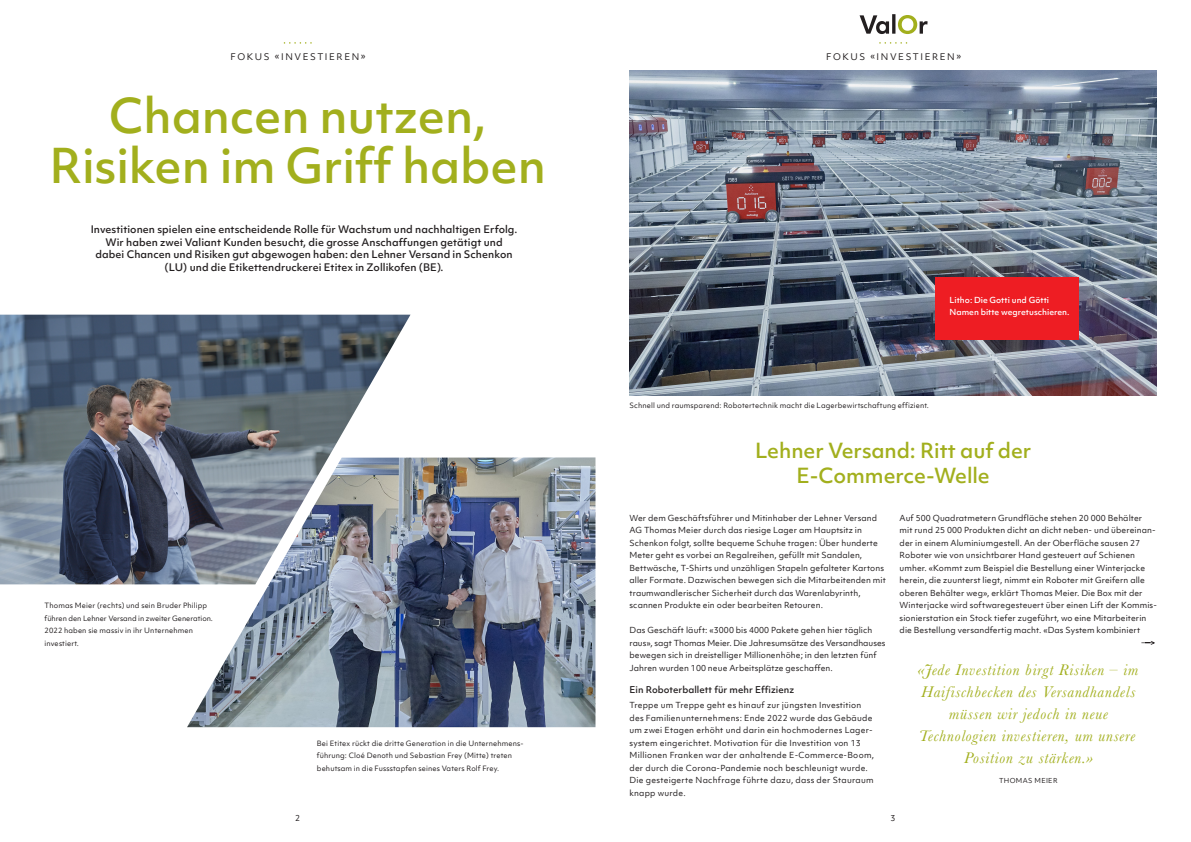
<style>
.page{position:relative;width:1191px;height:842px;background:#fff}
.page>*{position:absolute;margin:0;border:0;box-sizing:border-box;transform-origin:0 0}
.t1{font:500 46px/50px "Objektiv Mk 1";letter-spacing:-.005em;color:#a2af1d;text-align:center}
.t2{font:500 20px/25px "Objektiv Mk 1";letter-spacing:-.005em;color:#a2af1d;text-align:center}
.t3{font:italic 16px/22px "Baskerville";letter-spacing:.05em;color:#a2af1d;text-align:center}
.t4{font:500 10px/12.5px "Objektiv Mk 1";letter-spacing:.005em;color:#231f20;text-align:center}
.t5{font:500 9px "Objektiv Mk 1";letter-spacing:.005em;color:#231f20}
.t6{font:8.8px "Objektiv Mk 1";letter-spacing:.18em;color:#231f20}
.t7{font:8px/12.5px "Objektiv Mk 1";letter-spacing:.01em;color:#231f20}
.t8{font:500 8px/12px "Objektiv Mk 1";color:#fff}
.t9{font:7px/12.5px "Objektiv Mk 1";letter-spacing:.015em;color:#231f20}
.t10{font:6.6px "Objektiv Mk 1";letter-spacing:.05em;color:#231f20}
</style>
<div class="page">
<svg style="left:284px;top:42px;width:28px;height:2px"></svg>
<svg style="left:879px;top:42px;width:28px;height:2px"></svg>
<svg style="left:859px;top:14px;width:68px;height:20px"></svg>
<img style="left:0;top:315px;width:410px;height:269px">
<img style="left:187px;top:457px;width:408px;height:270px">
<img style="left:629px;top:71px;width:528px;height:325px">
<div style="left:935px;top:277px;width:143px;height:63px;background:#ee1d23"></div>
<svg style="left:1141px;top:641px;width:13px;height:4px"></svg>
<p class="t6" style="left:231px;top:51px;width:136px">FOKUS «INVESTIEREN»</p>
<p class="t6" style="left:826px;top:51px;width:136px">FOKUS «INVESTIEREN»</p>
<h1 class="t1" style="left:49px;top:90px;width:498px">Chancen nutzen,<br>Risiken im Griff haben</h1>
<p class="t4" style="left:91px;top:223px;width:428px">Investitionen spielen eine entscheidende Rolle für Wachstum und nachhaltigen Erfolg.<br>Wir haben zwei Valiant Kunden besucht, die grosse Anschaffungen getätigt und dabei Chancen und Risiken gut abgewogen haben: den Lehner Versand in Schenkon (LU) und die Etikettendruckerei Etitex in Zollikofen (BE).</p>
<p class="t9" style="left:45px;top:599px;width:170px">Thomas Meier (rechts) und sein Bruder Philipp führen den Lehner Versand in zweiter Generation.<br>2022 haben sie massiv in ihr Unternehmen investiert.</p>
<p class="t9" style="left:317px;top:737px;width:208px">Bei Etitex rückt die dritte Generation in die Unternehmens&shy;führung: Cloé Denoth und Sebastian Frey (Mitte) treten behutsam in die Fussstapfen seines Vaters Rolf Frey.</p>
<p class="t8" style="left:949px;top:294px;width:121px">Litho: Die Gotti und Götti<br>Namen bitte wegretuschieren.</p>
<p class="t9" style="left:629px;top:399px;width:301px">Schnell und raumsparend: Robotertechnik macht die Lagerbewirtschaftung effizient.</p>
<h2 class="t2" style="left:755px;top:438px;width:278px">Lehner Versand: Ritt auf der<br>E-Commerce-Welle</h2>
<p class="t7" style="left:629px;top:512px;width:258px">Wer dem Geschäftsführer und Mitinhaber der Lehner Versand AG Thomas Meier durch das riesige Lager am Hauptsitz in Schenkon folgt, sollte bequeme Schuhe tragen: Über hunderte Meter geht es vorbei an Regalreihen, gefüllt mit Sandalen, Bettwäsche, T-Shirts und unzähligen Stapeln gefalteter Kartons aller Formate. Dazwischen bewegen sich die Mitarbeitenden mit traumwandlerischer Sicherheit durch das Warenlabyrinth, scannen Produkte ein oder bearbeiten Retouren.</p>
<p class="t7" style="left:629px;top:624px;width:258px">Das Geschäft läuft: «3000 bis 4000 Pakete gehen hier täglich raus», sagt Thomas Meier. Die Jahresumsätze des Versandhauses bewegen sich in dreistelliger Millionenhöhe; in den letzten fünf Jahren wurden 100 neue Arbeitsplätze geschaffen.</p>
<p class="t5" style="left:629px;top:684px;width:166px">Ein Roboterballett für mehr Effizienz</p>
<p class="t7" style="left:629px;top:699px;width:246px">Treppe um Treppe geht es hinauf zur jüngsten Investition des Familienunternehmens: Ende 2022 wurde das Gebäude um zwei Etagen erhöht und darin ein hochmodernes Lager&shy;system eingerichtet. Motivation für die Investition von 13<br>Millionen Franken war der anhaltende E-Commerce-Boom, der durch die Corona-Pandemie noch beschleunigt wurde.<br>Die gesteigerte Nachfrage führte dazu, dass der Stauraum knapp wurde.</p>
<p class="t7" style="left:899px;top:512px;width:259px">Auf 500 Quadratmetern Grundfläche stehen 20 000 Behälter mit rund 25 000 Produkten dicht an dicht neben- und übereinan&shy;der in einem Aluminiumgestell. An der Oberfläche sausen 27<br>Roboter wie von unsichtbarer Hand gesteuert auf Schienen umher. «Kommt zum Beispiel die Bestellung einer Winterjacke herein, die zuunterst liegt, nimmt ein Roboter mit Greifern alle oberen Behälter weg», erklärt Thomas Meier. Die Box mit der Winterjacke wird softwaregesteuert über einen Lift der Kommis&shy;sionierstation ein Stock tiefer zugeführt, wo eine Mitarbeiterin die Bestellung versandfertig macht. «Das System kombiniert</p>
<h3 class="t3" style="left:918px;top:659px;width:221px">«Jede Investition birgt Risiken – im<br>Haifischbecken des Versandhandels müssen wir jedoch in neue<br>Technologien investieren, um unsere<br>Position zu stärken.»</h3>
<p class="t10" style="left:999px;top:776px;width:60px">THOMAS MEIER</p>
<p class="t7" style="left:295px;top:812px;width:6px">2</p>
<p class="t7" style="left:890px;top:812px;width:6px">3</p>
</div>
